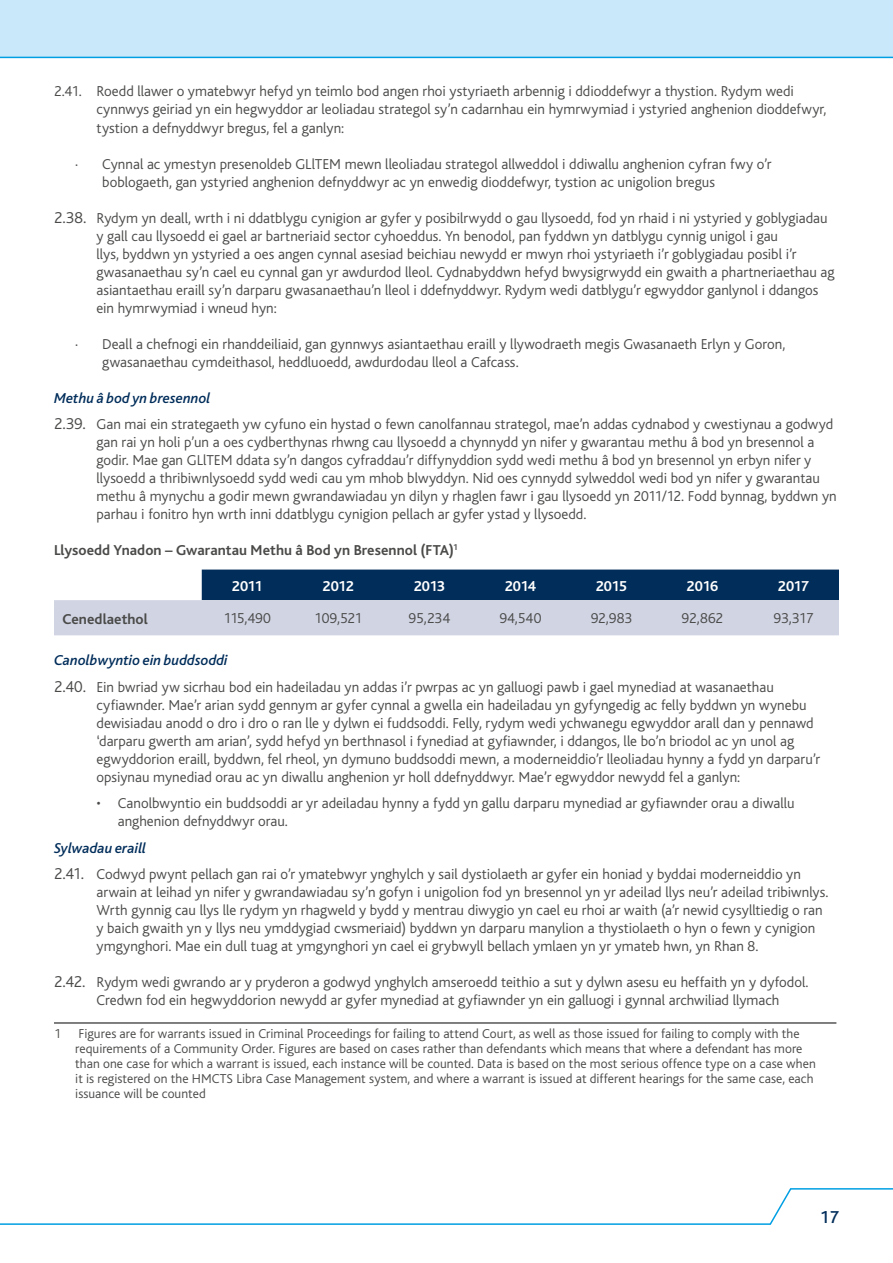
<style>
.page{position:relative;width:893px;height:1263px;background:#fff}
.page>*{position:absolute;margin:0;border:0;box-sizing:border-box;transform-origin:0 0}
.t1{font:500 18px "Bliss";color:#002d5a}
.body{font:300 15px/18px "Bliss";color:#4a4a49}
.body-2{font:700 15px "Bliss";letter-spacing:.005em;color:#4a4a49}
.Subhead_lvl2{font:italic 500 15px "Bliss";color:#002d5a}
.body-3{font:700 15px "Bliss";letter-spacing:-.04em;color:#fff}
.Footnote{font:300 13.5px/15px "Bliss";letter-spacing:.005em;color:#4a4a49}
.s1{font-size:16.5px}
</style>
<div class="page">
<div style="left:0;top:0;width:893px;height:58px;background:#c9e9fb"></div>
<svg style="left:0;top:1188px;width:893px;height:37px"></svg>
<svg style="left:54px;top:569px;width:785px;height:66px;background:#8799b2"></svg>
<hr style="left:54px;top:1023px;width:782px;height:1px;background:#000">
<p class="body" style="left:97px;top:83px;width:731px;text-indent:-43px">2.41. Roedd llawer o ymatebwyr hefyd yn teimlo bod angen rhoi ystyriaeth arbennig i ddioddefwyr a thystion. Rydym wedi cynnwys geiriad yn ein hegwyddor ar leoliadau strategol sy’n cadarnhau ein hymrwymiad i ystyried anghenion dioddefwyr, tystion a defnyddwyr bregus, fel a ganlyn:</p>
<p class="body" style="left:102px;top:155px;width:671px;text-indent:-27px">· Cynnal ac ymestyn presenoldeb GLlTEM mewn lleoliadau strategol allweddol i ddiwallu anghenion cyfran fwy o’r boblogaeth, gan ystyried anghenion defnyddwyr ac yn enwedig dioddefwyr, tystion ac unigolion bregus</p>
<p class="body" style="left:97px;top:209px;width:740px;text-indent:-43px"><span class="s1">2.38.</span> Rydym yn deall, wrth i ni ddatblygu cynigion ar gyfer y posibilrwydd o gau llysoedd, fod yn rhaid i ni ystyried y goblygiadau y gall cau llysoedd ei gael ar bartneriaid sector cyhoeddus. Yn benodol, pan fyddwn yn datblygu cynnig unigol i gau<br>llys, byddwn yn ystyried a oes angen cynnal asesiad beichiau newydd er mwyn rhoi ystyriaeth i’r goblygiadau posibl i’r gwasanaethau sy’n cael eu cynnal gan yr awdurdod lleol. Cydnabyddwn hefyd bwysigrwydd ein gwaith a phartneriaethau ag asiantaethau eraill sy’n darparu gwasanaethau’n lleol i ddefnyddwyr. Rydym wedi datblygu’r egwyddor ganlynol i ddangos ein hymrwymiad i wneud hyn:</p>
<p class="body" style="left:102px;top:335px;width:684px;text-indent:-27px">· Deall a chefnogi ein rhanddeiliaid, gan gynnwys asiantaethau eraill y llywodraeth megis Gwasanaeth Erlyn y Goron, gwasanaethau cymdeithasol, heddluoedd, awdurdodau lleol a Cafcass.</p>
<p class="Subhead_lvl2" style="left:54px;top:390px;width:158px">Methu â bod yn bresennol</p>
<p class="body" style="left:97px;top:415px;width:742px;text-indent:-43px"><span class="s1">2.39.</span> Gan mai ein strategaeth yw cyfuno ein hystad o fewn canolfannau strategol, mae’n addas cydnabod y cwestiynau a godwyd gan rai yn holi p’un a oes cydberthynas rhwng cau llysoedd a chynnydd yn nifer y gwarantau methu â bod yn bresennol a godir. Mae gan GLlTEM ddata sy’n dangos cyfraddau’r diffynyddion sydd wedi methu â bod yn bresennol yn erbyn nifer y llysoedd a thribiwnlysoedd sydd wedi cau ym mhob blwyddyn. Nid oes cynnydd sylweddol wedi bod yn nifer y gwarantau methu â mynychu a godir mewn gwrandawiadau yn dilyn y rhaglen fawr i gau llysoedd yn 2011/12. Fodd bynnag, byddwn yn parhau i fonitro hyn wrth inni ddatblygu cynigion pellach ar gyfer ystad y llysoedd.</p>
<p class="body-2" style="left:54px;top:542px;width:405px">Llysoedd Ynadon – Gwarantau Methu â Bod yn Bresennol (FTA)<sup>1</sup></p>
<p class="body-3" style="left:232px;top:578px;width:32px">2011</p>
<p class="body-3" style="left:323px;top:578px;width:33px">2012</p>
<p class="body-3" style="left:414px;top:578px;width:33px">2013</p>
<p class="body-3" style="left:505px;top:578px;width:33px">2014</p>
<p class="body-3" style="left:596px;top:578px;width:33px">2015</p>
<p class="body-3" style="left:687px;top:578px;width:33px">2016</p>
<p class="body-3" style="left:778px;top:578px;width:33px">2017</p>
<p class="body-2" style="left:63px;top:611px;width:87px">Cenedlaethol</p>
<p class="body" style="left:224px;top:610px;width:49px">115,490</p>
<p class="body" style="left:314px;top:610px;width:49px">109,521</p>
<p class="body" style="left:409px;top:610px;width:43px">95,234</p>
<p class="body" style="left:499px;top:610px;width:44px">94,540</p>
<p class="body" style="left:591px;top:610px;width:43px">92,983</p>
<p class="body" style="left:682px;top:610px;width:43px">92,862</p>
<p class="body" style="left:773px;top:610px;width:41px">93,317</p>
<p class="Subhead_lvl2" style="left:54px;top:653px;width:175px">Canolbwyntio ein buddsoddi</p>
<p class="body" style="left:97px;top:678px;width:725px;text-indent:-43px"><span class="s1">2.40.</span> Ein bwriad yw sicrhau bod ein hadeiladau yn addas i’r pwrpas ac yn galluogi pawb i gael mynediad at wasanaethau cyfiawnder. Mae’r arian sydd gennym ar gyfer cynnal a gwella ein hadeiladau yn gyfyngedig ac felly byddwn yn wynebu dewisiadau anodd o dro i dro o ran lle y dylwn ei fuddsoddi. Felly, rydym wedi ychwanegu egwyddor arall dan y pennawd ‘darparu gwerth am arian’, sydd hefyd yn berthnasol i fynediad at gyfiawnder, i ddangos, lle bo’n briodol ac yn unol ag egwyddorion eraill, byddwn, fel rheol, yn dymuno buddsoddi mewn, a moderneiddio’r lleoliadau hynny a fydd yn darparu’r opsiynau mynediad orau ac yn diwallu anghenion yr holl ddefnyddwyr. Mae’r egwyddor newydd fel a ganlyn:</p>
<p class="body" style="left:118px;top:795px;width:678px;text-indent:-21px">• Canolbwyntio ein buddsoddi ar yr adeiladau hynny a fydd yn gallu darparu mynediad ar gyfiawnder orau a diwallu anghenion defnyddwyr orau.</p>
<p class="Subhead_lvl2" style="left:54px;top:840px;width:94px">Sylwadau eraill</p>
<p class="body" style="left:97px;top:866px;width:733px;text-indent:-43px"><span class="s1">2.41.</span> Codwyd pwynt pellach gan rai o’r ymatebwyr ynghylch y sail dystiolaeth ar gyfer ein honiad y byddai moderneiddio yn arwain at leihad yn nifer y gwrandawiadau sy’n gofyn i unigolion fod yn bresennol yn yr adeilad llys neu’r adeilad tribiwnlys.<br>Wrth gynnig cau llys lle rydym yn rhagweld y bydd y mentrau diwygio yn cael eu rhoi ar waith (a’r newid cysylltiedig o ran y baich gwaith yn y llys neu ymddygiad cwsmeriaid) byddwn yn darparu manylion a thystiolaeth o hyn o fewn y cynigion ymgynghori. Mae ein dull tuag at ymgynghori yn cael ei grybwyll bellach ymlaen yn yr ymateb hwn, yn Rhan 8.</p>
<p class="body" style="left:97px;top:974px;width:714px;text-indent:-43px"><span class="s1">2.42.</span> Rydym wedi gwrando ar y pryderon a godwyd ynghylch amseroedd teithio a sut y dylwn asesu eu heffaith yn y dyfodol.<br>Credwn fod ein hegwyddorion newydd ar gyfer mynediad at gyfiawnder yn ein galluogi i gynnal archwiliad llymach</p>
<p class="Footnote" style="left:54px;top:1026px;width:8px">1</p>
<p class="Footnote" style="left:75px;top:1026px;width:742px">Figures are for warrants issued in Criminal Proceedings for failing to attend Court, as well as those issued for failing to comply with the requirements of a Community Order. Figures are based on cases rather than defendants which means that where a defendant has more than one case for which a warrant is issued, each instance will be counted. Data is based on the most serious offence type on a case when it is registered on the HMCTS Libra Case Management system, and where a warrant is issued at different hearings for the same case, each issuance will be counted</p>
<p class="t1" style="left:820px;top:1207px;width:21px">17</p>
</div>
